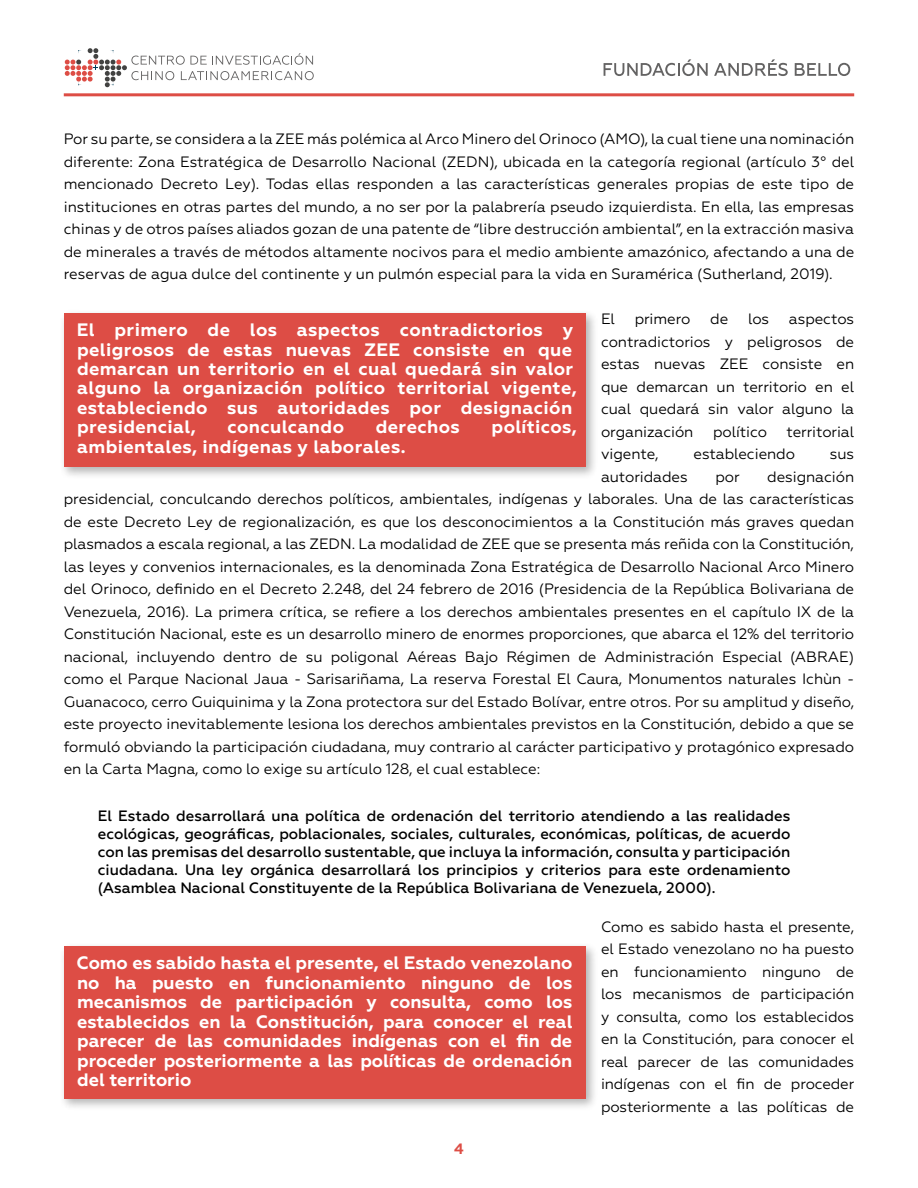
<style>
.page{position:relative;width:918px;height:1188px;background:#fff}
.page>*{position:absolute;margin:0;border:0;box-sizing:border-box;transform-origin:0 0}
.t1{font:700 18px/19.4px "Geometria";letter-spacing:.02em;color:#fff}
.t2{font:15px/22.5px "Geometria";letter-spacing:-.005em;color:#000;text-align:justify}
.t3{font:500 15px/18px "Geometria";color:#000;text-align:justify}
.t4{font:700 15px "Geometria";color:#dd4d45}
</style>
<div class="page">
<svg style="left:65px;top:48px;width:249px;height:39px"></svg>
<svg style="left:604px;top:59px;width:104px;height:17px"></svg>
<svg style="left:714px;top:59px;width:74px;height:17px"></svg>
<svg style="left:795px;top:63px;width:55px;height:13px"></svg>
<hr style="left:64px;top:93px;width:790px;height:3px;background:#dd4d45">
<div style="left:60px;top:310px;width:539px;height:169px;background:#000;opacity:.3"></div>
<div style="left:64px;top:313px;width:522px;height:153px;background:#dd4d45"></div>
<div style="left:60px;top:943px;width:539px;height:168px;background:#000;opacity:.3"></div>
<div style="left:64px;top:946px;width:522px;height:152px;background:#dd4d45"></div>
<p class="t2" style="left:64px;top:128px;width:792px">Por su parte, se considera a la ZEE más polémica al Arco Minero del Orinoco (AMO), la cual tiene una nominación diferente: Zona Estratégica de Desarrollo Nacional (ZEDN), ubicada en la categoría regional (artículo 3° del mencionado Decreto Ley). Todas ellas responden a las características generales propias de este tipo de instituciones en otras partes del mundo, a no ser por la palabrería pseudo izquierdista. En ella, las empresas chinas y de otros países aliados gozan de una patente de “libre destrucción ambiental”, en la extracción masiva de minerales a través de métodos altamente nocivos para el medio ambiente amazónico, afectando a una de reservas de agua dulce del continente y un pulmón especial para la vida en Suramérica (Sutherland, 2019).</p>
<p class="t2" style="left:601px;top:308px;width:15px">El</p>
<p class="t2" style="left:635px;top:308px;width:57px">primero</p>
<p class="t2" style="left:710px;top:308px;width:20px">de</p>
<p class="t2" style="left:748px;top:308px;width:23px">los</p>
<p class="t2" style="left:601px;top:308px;width:255px;text-indent:188px">aspectos contradictorios y peligrosos de estas nuevas ZEE consiste en que demarcan un territorio en el cual quedará sin valor alguno la organización</p>
<p class="t1" style="left:77px;top:320px;width:501px">El primero de los aspectos contradictorios y peligrosos de estas nuevas ZEE consiste en que demarcan un territorio en el cual quedará sin valor alguno la organización político territorial vigente, estableciendo sus autoridades por designación presidencial,</p>
<p class="t1" style="left:228px;top:418px;width:118px">conculcando</p>
<p class="t1" style="left:376px;top:418px;width:86px">derechos</p>
<p class="t1" style="left:492px;top:418px;width:87px">políticos,</p>
<p class="t1" style="left:77px;top:437px;width:330px">ambientales, indígenas y laborales.</p>
<p class="t2" style="left:713px;top:420px;width:55px">político</p>
<p class="t2" style="left:787px;top:420px;width:69px">territorial</p>
<p class="t2" style="left:601px;top:443px;width:59px">vigente,</p>
<p class="t2" style="left:694px;top:443px;width:103px">estableciendo</p>
<p class="t2" style="left:830px;top:443px;width:26px">sus</p>
<p class="t2" style="left:601px;top:465px;width:88px">autoridades</p>
<p class="t2" style="left:715px;top:465px;width:26px">por</p>
<p class="t2" style="left:64px;top:465px;width:792px;text-indent:704px">designación presidencial, conculcando derechos políticos, ambientales, indígenas y laborales. Una de las características de este Decreto Ley de regionalización, es que los desconocimientos a la Constitución más graves quedan plasmados a escala regional, a las ZEDN. La modalidad de ZEE que se presenta más reñida con la Constitución, las leyes y convenios internacionales, es la denominada Zona Estratégica de Desarrollo Nacional Arco Minero del Orinoco, definido en el Decreto 2.248, del 24 febrero de 2016 (Presidencia de la República Bolivariana de Venezuela, 2016). La primera crítica, se refiere a los derechos ambientales presentes en el capítulo IX de la Constitución Nacional, este es un desarrollo minero de enormes proporciones, que abarca el 12% del territorio nacional, incluyendo dentro de su poligonal Aéreas Bajo Régimen de Administración Especial (ABRAE) como el Parque Nacional Jaua - Sarisariñama, La reserva Forestal El Caura, Monumentos naturales Ichùn - Guanacoco, cerro Guiquinima y la Zona protectora sur del Estado Bolívar, entre otros. Por su amplitud y diseño, este proyecto inevitablemente lesiona los derechos ambientales previstos en la Constitución, debido a que se formuló obviando la participación ciudadana, muy contrario al carácter participativo y protagónico expresado en la Carta Magna, como lo exige su artículo 128, el cual establece:</p>
<p class="t3" style="left:98px;top:807px;width:694px">El Estado desarrollará una política de ordenación del territorio atendiendo a las realidades ecológicas, geográficas, poblacionales, sociales, culturales, económicas, políticas, de acuerdo con las premisas del desarrollo sustentable, que incluya la información, consulta y participación ciudadana. Una ley orgánica desarrollará los principios y criterios para este ordenamiento (Asamblea Nacional Constituyente de la República Bolivariana de Venezuela, 2000).</p>
<p class="t2" style="left:601px;top:915px;width:255px">Como es sabido hasta el presente, el Estado venezolano no ha puesto en funcionamiento ninguno de los mecanismos de participación y consulta, como los establecidos en la Constitución, para conocer el real parecer de las comunidades indígenas con el fin de proceder posteriormente a las políticas de</p>
<p class="t1" style="left:77px;top:954px;width:497px;text-align:justify">Como es sabido hasta el presente, el Estado venezolano no ha puesto en funcionamiento ninguno de los mecanismos de participación y consulta, como los establecidos en la Constitución, para conocer el real parecer de las comunidades indígenas con el fin de proceder posteriormente a las políticas de ordenación del territorio</p>
<p class="t4" style="left:454px;top:1140px;width:11px">4</p>
</div>
